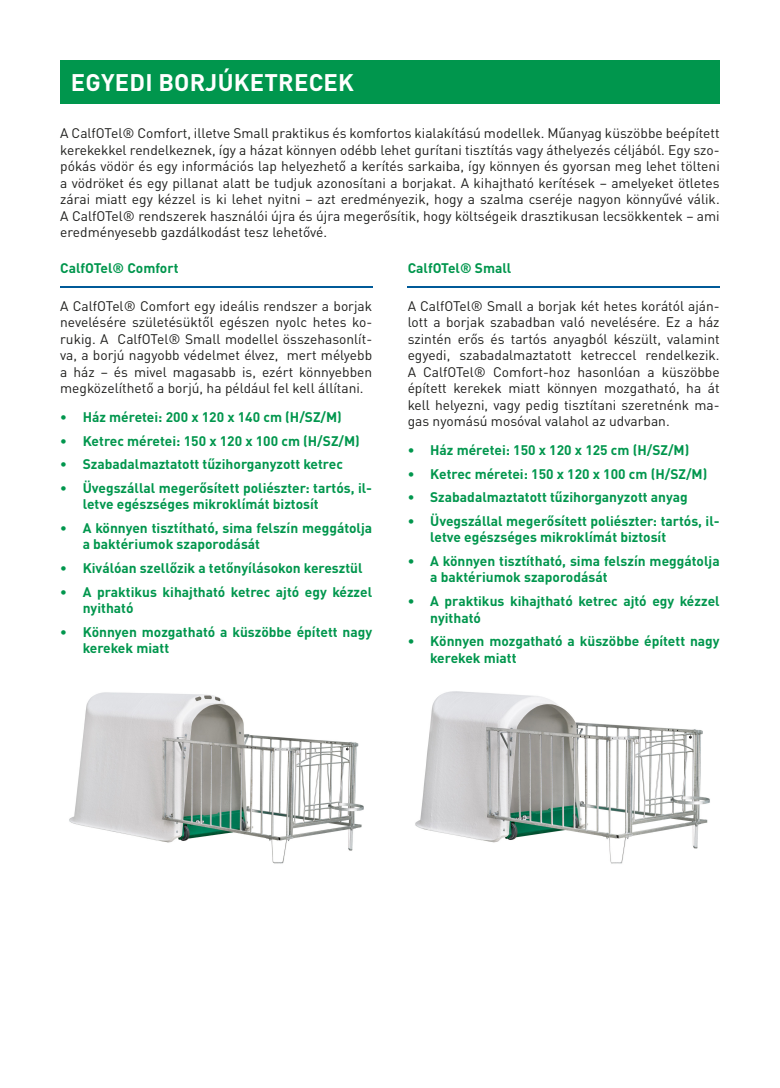
<style>
.page{position:relative;width:780px;height:1088px;background:#fff}
.page>*{position:absolute;margin:0;border:0;box-sizing:border-box;transform-origin:0 0}
.t1{font:700 23.75px "DIN Pro";letter-spacing:.01em;color:#fff}
.t2{font:13.75px/16.5px "DIN Pro";color:#1d1d1b;text-align:justify}
.t3{font:700 13.75px/16.5px "DIN Pro";color:#00964d}
</style>
<div class="page">
<div style="left:60px;top:60px;width:659px;height:44px;background:#00964d"></div>
<hr style="left:60px;top:286px;width:312px;height:2px;background:#005a98">
<hr style="left:407px;top:286px;width:312px;height:2px;background:#005a98">
<img style="left:69px;top:692px;width:295px;height:172px">
<img style="left:415px;top:691px;width:295px;height:173px">
<h1 class="t1" style="left:71px;top:63px;width:284px">EGYEDI BORJÚKETRECEK</h1>
<p class="t2" style="left:60px;top:123px;width:661px">A CalfOTel® Comfort, illetve Small praktikus és komfortos kialakítású modellek. Műanyag küszöbbe beépített kerekekkel rendelkeznek, így a házat könnyen odébb lehet gurítani tisztítás vagy áthelyezés céljából. Egy szo&shy;pókás vödör és egy információs lap helyezhető a kerítés sarkaiba, így könnyen és gyorsan meg lehet tölteni a vödröket és egy pillanat alatt be tudjuk azonosítani a borjakat. A kihajtható kerítések – amelyeket ötletes zárai miatt egy kézzel is ki lehet nyitni – azt eredményezik, hogy a szalma cseréje nagyon könnyűvé válik.<br>A CalfOTel® rendszerek használói újra és újra megerősítik, hogy költségeik drasztikusan lecsökkentek – ami eredményesebb gazdálkodást tesz lehetővé.</p>
<p class="t3" style="left:60px;top:258px;width:120px">CalfOTel® Comfort</p>
<p class="t3" style="left:407px;top:258px;width:105px">CalfOTel® Small</p>
<p class="t2" style="left:60px;top:296px;width:313px">A CalfOTel® Comfort egy ideális rendszer a borjak nevelésére születésüktől egészen nyolc hetes ko&shy;rukig. A CalfOTel® Small modellel összehasonlít&shy;va, a borjú nagyobb védelmet élvez, mert mélyebb a ház – és mivel magasabb is, ezért könnyebben megközelíthető a borjú, ha például fel kell állítani.</p>
<p class="t3" style="left:60px;top:407px;width:283px">• Ház méretei: 200 x 120 x 140 cm (H/SZ/M)</p>
<p class="t3" style="left:60px;top:431px;width:301px">• Ketrec méretei: 150 x 120 x 100 cm (H/SZ/M)</p>
<p class="t3" style="left:60px;top:454px;width:284px">• Szabadalmaztatott tűzihorganyzott ketrec</p>
<p class="t3" style="left:83px;top:478px;width:291px;text-indent:-22px">• Üvegszállal megerősített poliészter: tartós, il&shy;letve egészséges mikroklímát biztosít</p>
<p class="t3" style="left:83px;top:518px;width:291px;text-indent:-22px">• A könnyen tisztítható, sima felszín meggátolja a baktériumok szaporodását</p>
<p class="t3" style="left:60px;top:558px;width:304px">• Kiválóan szellőzik a tetőnyílásokon keresztül</p>
<p class="t3" style="left:83px;top:582px;width:291px;text-indent:-22px">• A praktikus kihajtható ketrec ajtó egy kézzel nyitható</p>
<p class="t3" style="left:83px;top:622px;width:291px;text-indent:-22px">• Könnyen mozgatható a küszöbbe épített nagy kerekek miatt</p>
<p class="t2" style="left:407px;top:296px;width:313px">A CalfOTel® Small a borjak két hetes korától aján&shy;lott a borjak szabadban való nevelésére. Ez a ház szintén erős és tartós anyagból készült, valamint egyedi, szabadalmaztatott ketreccel rendelkezik.<br>A CalfOTel® Comfort-hoz hasonlóan a küszöbbe épített kerekek miatt könnyen mozgatható, ha át kell helyezni, vagy pedig tisztítani szeretnénk ma&shy;gas nyomású mosóval valahol az udvarban.</p>
<p class="t3" style="left:407px;top:440px;width:283px">• Ház méretei: 150 x 120 x 125 cm (H/SZ/M)</p>
<p class="t3" style="left:407px;top:464px;width:301px">• Ketrec méretei: 150 x 120 x 100 cm (H/SZ/M)</p>
<p class="t3" style="left:407px;top:487px;width:281px">• Szabadalmaztatott tűzihorganyzott anyag</p>
<p class="t3" style="left:430px;top:511px;width:291px;text-indent:-22px">• Üvegszállal megerősített poliészter: tartós, il&shy;letve egészséges mikroklímát biztosít</p>
<p class="t3" style="left:430px;top:551px;width:291px;text-indent:-22px">• A könnyen tisztítható, sima felszín meggátolja a baktériumok szaporodását</p>
<p class="t3" style="left:430px;top:591px;width:291px;text-indent:-22px">• A praktikus kihajtható ketrec ajtó egy kézzel nyitható</p>
<p class="t3" style="left:430px;top:631px;width:291px;text-indent:-22px">• Könnyen mozgatható a küszöbbe épített nagy kerekek miatt</p>
</div>
